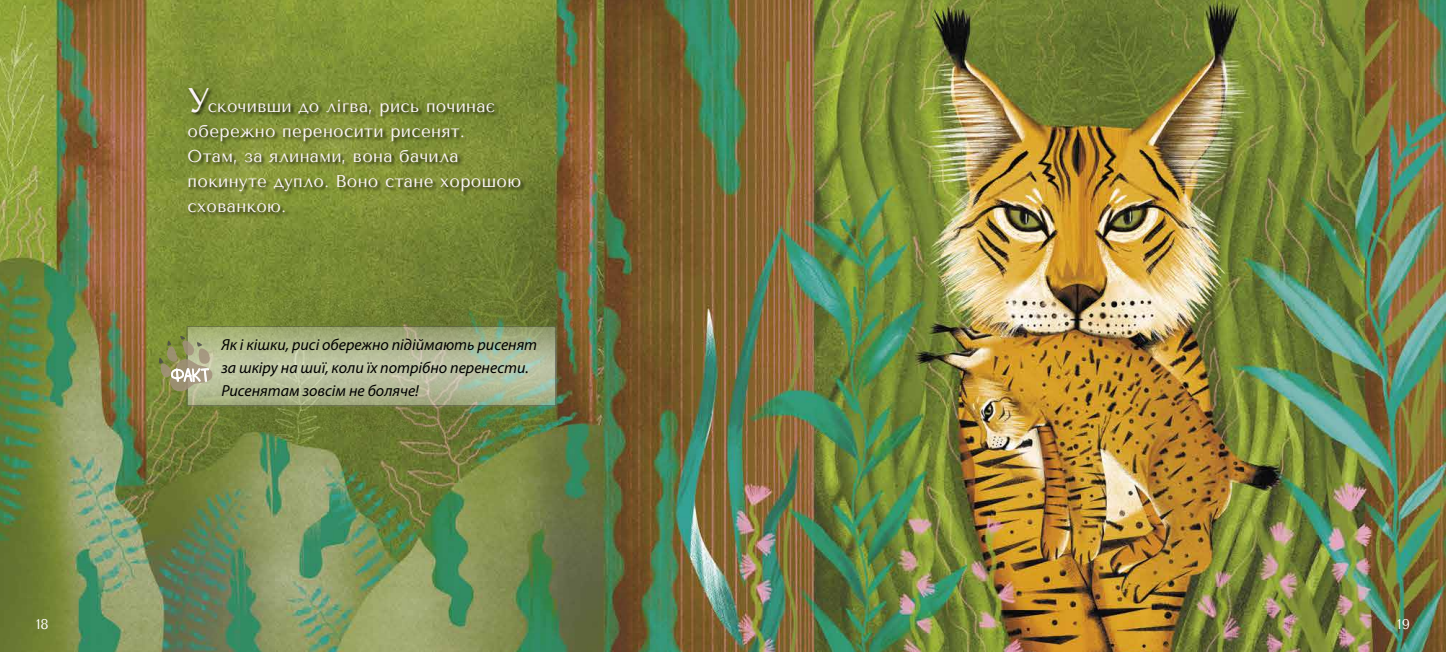
<style>
.page{position:relative;width:1446px;height:652px;background:#fff}
.page>*{position:absolute;margin:0;border:0;box-sizing:border-box;transform-origin:0 0}
.t1{font:17px/25px "Tenor Sans";letter-spacing:.02em;color:#fbf4f7}
.t2{font:italic 16px/23px "Myriad Pro";color:#000}
.t3{font:14.4px "Lisichka Comic";color:#fff}
.t4{font:14px "Tenor Sans";color:#fff}
.s1{font-size:34px}
</style>
<div class="page">
<img style="left:0;top:0;width:1446px;height:652px">
<img style="left:170px;top:299px;width:411px;height:132px">
<svg style="left:159px;top:325px;width:398px;height:82px;background:#a9b28a"></svg>
<div style="left:188px;top:88px;width:337px;height:129px;background:#000;opacity:.75"></div>
<p class="t1" style="left:188px;top:94px;width:335px"><span class="s1">У</span>скочивши до лігва, рись починає обережно переносити рисенят.<br>Отам, за ялинами, вона бачила покинуте дупло. Воно стане хорошою схованкою.</p>
<p class="t3" style="left:171px;top:364px;width:39px">Факт</p>
<p class="t2" style="left:221px;top:332px;width:317px">Як і кішки, рисі обережно підіймають рисенят за шкіру на шиї, коли їх потрібно перенести.<br>Рисенятам зовсім не боляче!</p>
<p class="t4" style="left:36px;top:616px;width:14px">18</p>
<p class="t4" style="left:1397px;top:616px;width:14px">19</p>
</div>
